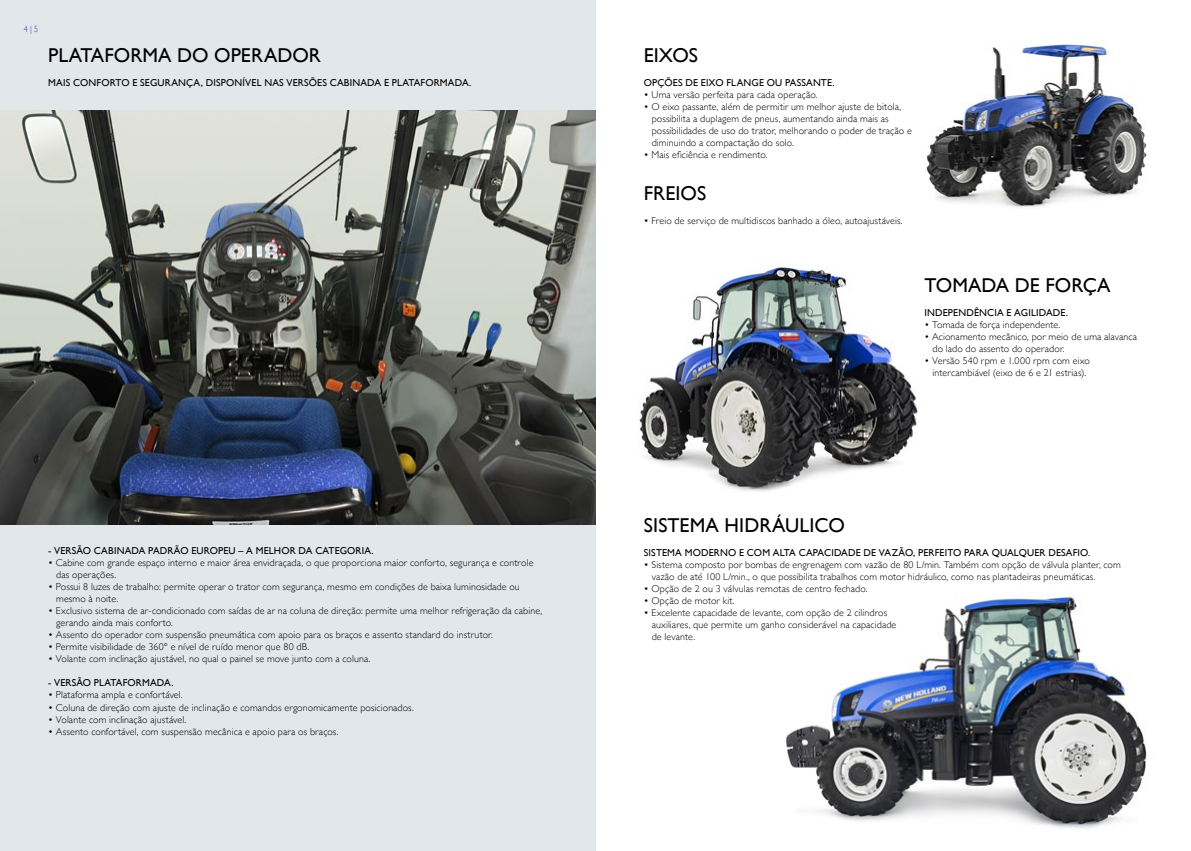
<style>
.page{position:relative;width:1191px;height:851px;background:#fff}
.page>*{position:absolute;margin:0;border:0;box-sizing:border-box;transform-origin:0 0}
.t1{font:20px "Gill Sans";letter-spacing:.005em;color:#000}
.t2{font:300 10px/12px "Gill Sans";letter-spacing:.01em;color:#000}
.t3{font:10px "Gill Sans";letter-spacing:.015em;color:#000}
.t4{font:300 9px "Gill Sans";color:#28458e;scale:.9 1}
</style>
<div class="page">
<img style="left:786px;top:596px;width:361px;height:232px">
<div style="left:0;top:0;width:595px;height:850px;background:#e2e7eb"></div>
<img style="left:0;top:111px;width:595px;height:413px">
<img style="left:926px;top:44px;width:221px;height:163px">
<img style="left:638px;top:266px;width:280px;height:226px">
<p class="t4" style="left:24px;top:22px;width:18px">4 | 5</p>
<h1 class="t1" style="left:48px;top:44px;width:274px">PLATAFORMA DO OPERADOR</h1>
<p class="t3" style="left:48px;top:77px;width:425px">MAIS CONFORTO E SEGURANÇA, DISPONÍVEL NAS VERSÕES CABINADA E PLATAFORMADA.</p>
<p class="t3" style="left:48px;top:545px;width:327px">- VERSÃO CABINADA PADRÃO EUROPEU – A MELHOR DA CATEGORIA.</p>
<p class="t2" style="left:56px;top:556px;width:479px;text-indent:-8px">• Cabine com grande espaço interno e maior área envidraçada, o que proporciona maior conforto, segurança e controle das operações.</p>
<p class="t2" style="left:56px;top:580px;width:465px;text-indent:-8px">• Possui 8 luzes de trabalho: permite operar o trator com segurança, mesmo em condições de baixa luminosidade ou mesmo à noite.</p>
<p class="t2" style="left:56px;top:604px;width:487px;text-indent:-8px">• Exclusivo sistema de ar-condicionado com saídas de ar na coluna de direção: permite uma melhor refrigeração da cabine, gerando ainda mais conforto.</p>
<p class="t2" style="left:48px;top:628px;width:446px">• Assento do operador com suspensão pneumática com apoio para os braços e assento standard do instrutor.</p>
<p class="t2" style="left:48px;top:640px;width:262px">• Permite visibilidade de 360° e nível de ruído menor que 80 dB.</p>
<p class="t2" style="left:48px;top:652px;width:324px">• Volante com inclinação ajustável, no qual o painel se move junto com a coluna.</p>
<p class="t3" style="left:48px;top:677px;width:127px">- VERSÃO PLATAFORMADA.</p>
<p class="t2" style="left:48px;top:688px;width:136px">• Plataforma ampla e confortável.</p>
<p class="t2" style="left:48px;top:700px;width:367px">• Coluna de direção com ajuste de inclinação e comandos ergonomicamente posicionados.</p>
<p class="t2" style="left:48px;top:712px;width:140px">• Volante com inclinação ajustável.</p>
<p class="t2" style="left:48px;top:724px;width:292px">• Assento confortável, com suspensão mecânica e apoio para os braços.</p>
<h1 class="t1" style="left:643px;top:44px;width:56px">EIXOS</h1>
<p class="t3" style="left:643px;top:77px;width:192px">OPÇÕES DE EIXO FLANGE OU PASSANTE.</p>
<p class="t2" style="left:643px;top:88px;width:175px">• Uma versão perfeita para cada operação.</p>
<p class="t2" style="left:651px;top:100px;width:262px;text-indent:-8px">• O eixo passante, além de permitir um melhor ajuste de bitola, possibilita a duplagem de pneus, aumentando ainda mais as possibilidades de uso do trator, melhorando o poder de tração e diminuindo a compactação do solo.</p>
<p class="t2" style="left:643px;top:148px;width:126px">• Mais eficiência e rendimento.</p>
<h1 class="t1" style="left:643px;top:181px;width:64px">FREIOS</h1>
<p class="t2" style="left:643px;top:214px;width:260px">• Freio de serviço de multidiscos banhado a óleo, autoajustáveis.</p>
<h1 class="t1" style="left:924px;top:273px;width:188px">TOMADA DE FORÇA</h1>
<p class="t3" style="left:924px;top:306px;width:145px">INDEPENDÊNCIA E AGILIDADE.</p>
<p class="t2" style="left:924px;top:318px;width:137px">• Tomada de força independente.</p>
<p class="t2" style="left:932px;top:330px;width:206px;text-indent:-8px">• Acionamento mecânico, por meio de uma alavanca do lado do assento do operador.</p>
<p class="t2" style="left:924px;top:354px;width:167px;text-align:center">• Versão 540 rpm e 1.000 rpm com eixo intercambiável (eixo de 6 e 21 estrias).</p>
<h1 class="t1" style="left:643px;top:513px;width:203px">SISTEMA HIDRÁULICO</h1>
<p class="t3" style="left:643px;top:546px;width:448px">SISTEMA MODERNO E COM ALTA CAPACIDADE DE VAZÃO, PERFEITO PARA QUALQUER DESAFIO.</p>
<p class="t2" style="left:651px;top:557px;width:471px;text-indent:-8px">• Sistema composto por bombas de engrenagem com vazão de 80 L/min. Também com opção de válvula planter, com vazão de até 100 L/min., o que possibilita trabalhos com motor hidráulico, como nas plantadeiras pneumáticas.</p>
<p class="t2" style="left:643px;top:581px;width:225px">• Opção de 2 ou 3 válvulas remotas de centro fechado.</p>
<p class="t2" style="left:643px;top:593px;width:92px">• Opção de motor kit.</p>
<p class="t2" style="left:651px;top:605px;width:246px;text-indent:-8px">• Excelente capacidade de levante, com opção de 2 cilindros auxiliares, que permite um ganho considerável na capacidade de levante.</p>
</div>
